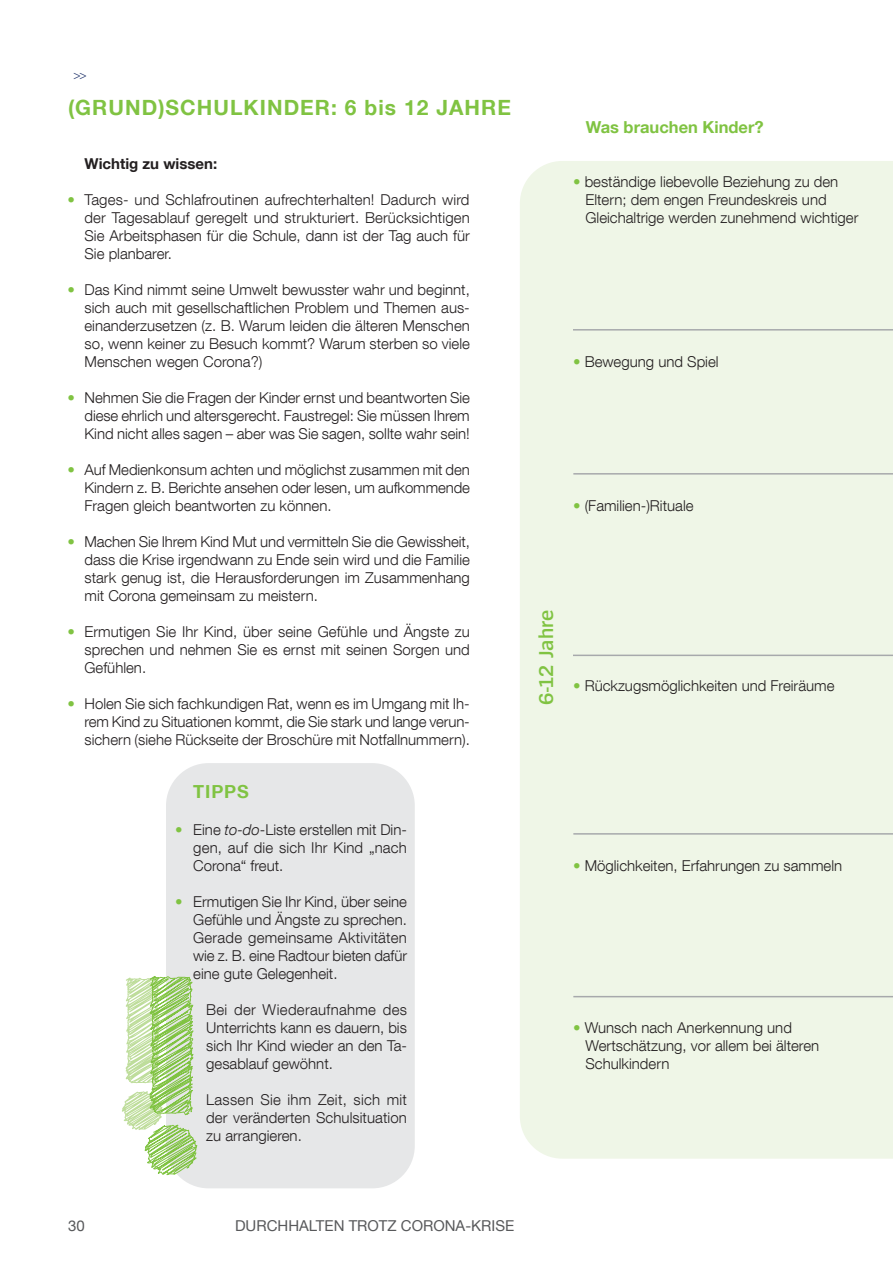
<style>
.page{position:relative;width:893px;height:1263px;background:#fff}
.page>*{position:absolute;margin:0;border:0;box-sizing:border-box;transform-origin:0 0}
.t1{font:700 21px "Helvetica Neue LT Com";letter-spacing:.05em;color:#80c342}
.t2{font:600 21px "Spiegel";color:#80c342}
.t3{font:700 18px "Helvetica Neue LT Com";letter-spacing:.05em;color:#80c342}
.t4{font:700 16.5px "Helvetica Neue LT Com";color:#80c342}
.t5{font:300 15px/18px "Helvetica Neue LT Com";color:#231f20;text-align:justify}
.t6{font:15px "Helvetica Neue LT Com";color:#58595b}
.t7{font:700 15px "Helvetica Neue LT Com";color:#231f20}
.t8{font:300 15px "Helvetica Neue LT Com";color:#80c342}
.t9{font:300 12px "Helvetica Neue LT Com";color:#20336b}
.s1{font-style:italic}
.s2{color:#80c342}
</style>
<div class="page">
<div style="left:520px;top:161px;width:373px;height:998px;background:#eff6e7"></div>
<div style="left:166px;top:763px;width:249px;height:425px;background:#e6e7e8;border-radius:43px"></div>
<svg style="left:122px;top:976px;width:76px;height:200px"></svg>
<hr style="left:573px;top:329px;width:320px;height:2px;background:#a7a9ac">
<hr style="left:573px;top:473px;width:320px;height:2px;background:#a7a9ac">
<hr style="left:573px;top:655px;width:320px;height:1px;background:#a7a9ac">
<hr style="left:573px;top:833px;width:320px;height:2px;background:#a7a9ac">
<hr style="left:573px;top:996px;width:320px;height:1px;background:#a7a9ac">
<p class="t9" style="left:74px;top:70px;width:15px">&gt;&gt;</p>
<h1 class="t1" style="left:68px;top:100px;width:445px">(GRUND)SCHULKINDER: 6 bis 12 JAHRE</h1>
<p class="t8" style="left:67px;top:194px;width:9px">•</p>
<p class="t8" style="left:67px;top:284px;width:9px">•</p>
<p class="t8" style="left:67px;top:392px;width:9px">•</p>
<p class="t8" style="left:67px;top:464px;width:9px">•</p>
<p class="t8" style="left:67px;top:536px;width:9px">•</p>
<p class="t8" style="left:67px;top:626px;width:9px">•</p>
<p class="t8" style="left:67px;top:698px;width:9px">•</p>
<p class="t7" style="left:85px;top:158px;width:134px">Wichtig zu wissen:</p>
<p class="t5" style="left:85px;top:192px;width:387px">Tages- und Schlafroutinen aufrechterhalten! Dadurch wird der Tagesablauf geregelt und strukturiert. Berücksichtigen Sie Arbeitsphasen für die Schule, dann ist der Tag auch für Sie planbarer.</p>
<p class="t5" style="left:85px;top:282px;width:387px">Das Kind nimmt seine Umwelt bewusster wahr und beginnt, sich auch mit gesellschaftlichen Problem und Themen aus&shy;einanderzusetzen (z. B. Warum leiden die älteren Menschen so, wenn keiner zu Besuch kommt? Warum sterben so viele Menschen wegen Corona?)</p>
<p class="t5" style="left:85px;top:390px;width:387px">Nehmen Sie die Fragen der Kinder ernst und beantworten Sie diese ehrlich und altersgerecht. Faustregel: Sie müssen Ihrem Kind nicht alles sagen – aber was Sie sagen, sollte wahr sein!</p>
<p class="t5" style="left:85px;top:462px;width:387px">Auf Medienkonsum achten und möglichst zusammen mit den Kindern z. B. Berichte ansehen oder lesen, um aufkommende Fragen gleich beantworten zu können.</p>
<p class="t5" style="left:85px;top:534px;width:387px">Machen Sie Ihrem Kind Mut und vermitteln Sie die Gewissheit, dass die Krise irgendwann zu Ende sein wird und die Familie stark genug ist, die Herausforderungen im Zusammenhang mit Corona gemeinsam zu meistern.</p>
<p class="t5" style="left:85px;top:624px;width:387px">Ermutigen Sie Ihr Kind, über seine Gefühle und Ängste zu sprechen und nehmen Sie es ernst mit seinen Sorgen und Gefühlen.</p>
<p class="t5" style="left:85px;top:696px;width:387px">Holen Sie sich fachkundigen Rat, wenn es im Umgang mit Ih&shy;rem Kind zu Situationen kommt, die Sie stark und lange verun&shy;sichern (siehe Rückseite der Broschüre mit Notfallnummern).</p>
<p class="t8" style="left:175px;top:824px;width:9px">•</p>
<p class="t8" style="left:175px;top:896px;width:9px">•</p>
<p class="t3" style="left:193px;top:785px;width:57px">TIPPS</p>
<p class="t5" style="left:193px;top:822px;width:215px">Eine <span class="s1">to-do</span>-Liste erstellen mit Din&shy;gen, auf die sich Ihr Kind „nach Corona“ freut.</p>
<p class="t5" style="left:193px;top:894px;width:215px">Ermutigen Sie Ihr Kind, über seine Gefühle und Ängste zu sprechen.<br>Gerade gemeinsame Aktivitäten wie z. B. eine Radtour bieten dafür eine gute Gelegenheit.</p>
<p class="t5" style="left:206px;top:1002px;width:202px">Bei der Wiederaufnahme des Unterrichts kann es dauern, bis sich Ihr Kind wieder an den Ta&shy;gesablauf gewöhnt.</p>
<p class="t5" style="left:206px;top:1092px;width:202px">Lassen Sie ihm Zeit, sich mit der veränderten Schulsituation zu arrangieren.</p>
<p class="t4" style="left:586px;top:121px;width:179px">Was brauchen Kinder?</p>
<p class="t5" style="left:585px;top:174px;width:274px;text-align:left;text-indent:-13px"><span class="s2">•</span> beständige liebevolle Beziehung zu den<br>Eltern; dem engen Freundeskreis und<br>Gleichaltrige werden zunehmend wichtiger</p>
<p class="t5" style="left:573px;top:354px;width:147px"><span class="s2">•</span> Bewegung und Spiel</p>
<p class="t5" style="left:573px;top:498px;width:122px"><span class="s2">•</span> (Familien-)Rituale</p>
<h1 class="t2" style="left:535px;top:705px;width:97px;rotate:-90deg">6-12 Jahre</h1>
<p class="t5" style="left:573px;top:678px;width:263px"><span class="s2">•</span> Rückzugsmöglichkeiten und Freiräume</p>
<p class="t5" style="left:573px;top:858px;width:271px"><span class="s2">•</span> Möglichkeiten, Erfahrungen zu sammeln</p>
<p class="t5" style="left:585px;top:1020px;width:235px;text-align:left;text-indent:-13px"><span class="s2">•</span> Wunsch nach Anerkennung und<br>Wertschätzung, vor allem bei älteren<br>Schulkindern</p>
<p class="t6" style="left:68px;top:1220px;width:18px">30</p>
<p class="t6" style="left:235px;top:1220px;width:281px">DURCHHALTEN TROTZ CORONA-KRISE</p>
</div>
